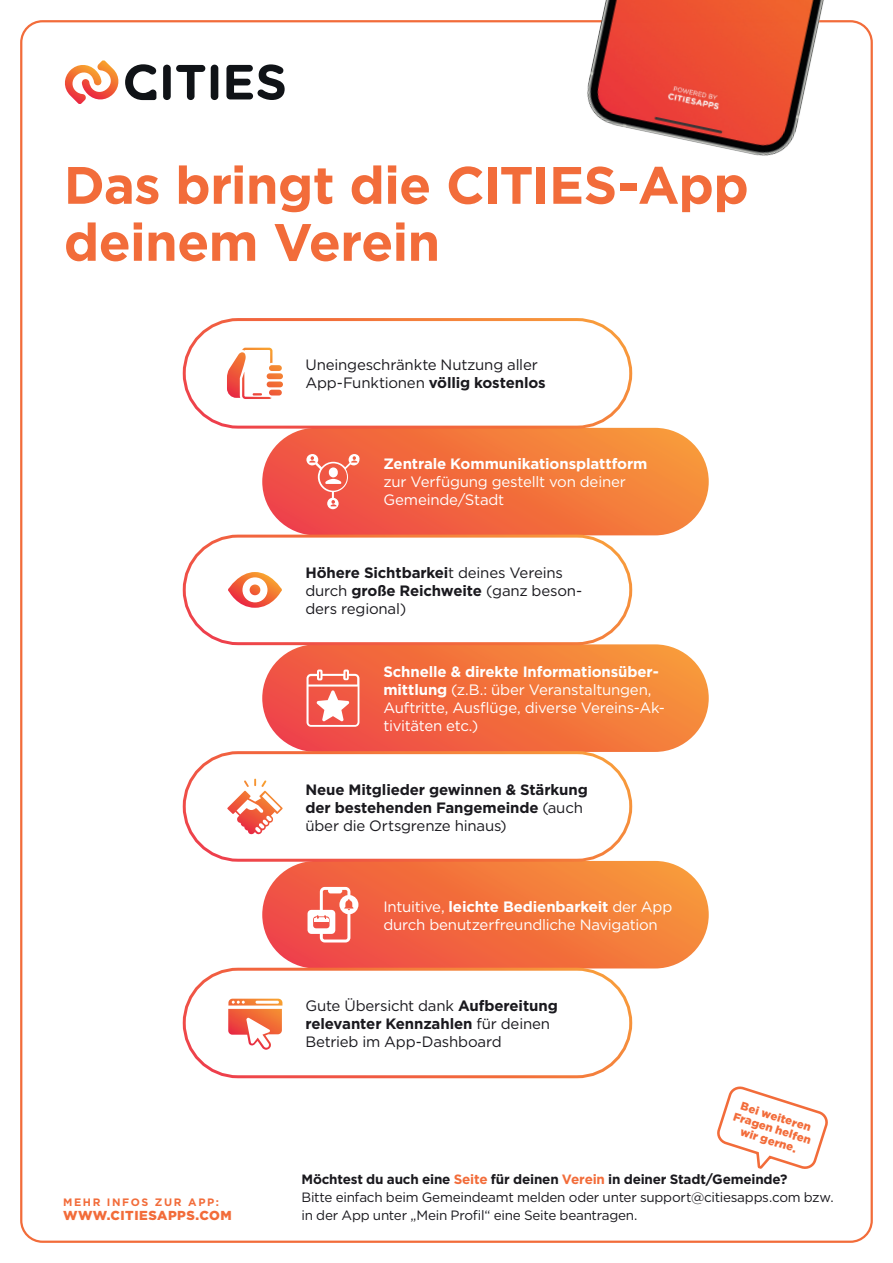
<style>
.page{position:relative;width:893px;height:1263px;background:#fff}
.page>*{position:absolute;margin:0;border:0;box-sizing:border-box;transform-origin:0 0}
.t1{font:700 52.5px/57px "Gotham";letter-spacing:-.015em;color:#f26c3a}
.t2{font:15px/18px "Gotham";letter-spacing:-.015em;color:#fff}
.t3{font:15px/18px "Gotham";letter-spacing:-.015em;color:#1a191e}
.t4{font:700 15px/18px "Gotham";letter-spacing:-.01em;color:#1a191e}
.t5{font:700 15px "Gotham";letter-spacing:-.01em;color:#fff}
.t6{font:13.5px/18px "Gotham";letter-spacing:-.02em;color:#1a191e}
.t7{font:900 13.05px "Gotham";letter-spacing:.04em;color:#f26c3a}
.t8{font:900 11.4px/12.3px "Gotham";color:#f26c3a;text-align:center}
.t9{font:700 10.8px "Gotham";letter-spacing:.15em;color:#f26c3a}
.s1{font-weight:700}
.s2{font-weight:400}
.s3{font-weight:700;color:#f26c3a}
</style>
<div class="page">
<div style="left:163px;top:65px;width:8px;height:35px;background:#101317;border-radius:4px"></div>
<svg style="left:176px;top:65px;width:29px;height:35px"></svg>
<div style="left:211px;top:65px;width:7px;height:35px;background:#101317;border-radius:4px"></div>
<svg style="left:226px;top:64px;width:59px;height:36px"></svg>
<svg style="left:65px;top:60px;width:91px;height:44px"></svg>
<svg style="left:717px;top:1086px;width:111px;height:83px"></svg>
<svg style="left:262px;top:861px;width:447px;height:107px;background:#f2703e"></svg>
<svg style="left:262px;top:644px;width:447px;height:108px;background:#f2703e"></svg>
<svg style="left:306px;top:669px;width:53px;height:58px"></svg>
<svg style="left:262px;top:428px;width:447px;height:107px;background:#f2703e"></svg>
<svg style="left:306px;top:454px;width:54px;height:55px;background:#f27566"></svg>
<img style="left:574px;top:0;width:256px;height:156px">
<div style="left:183px;top:318px;width:449px;height:111px;border:3px solid #fff;border-radius:54px"></div>
<svg style="left:227px;top:348px;width:56px;height:51px"></svg>
<div style="left:183px;top:535px;width:449px;height:110px;border:3px solid #fff;border-radius:54px"></div>
<svg style="left:228px;top:572px;width:54px;height:36px"></svg>
<div style="left:183px;top:751px;width:449px;height:111px;border:3px solid #fff;border-radius:54px"></div>
<svg style="left:227px;top:779px;width:56px;height:55px"></svg>
<svg style="left:308px;top:887px;width:50px;height:55px"></svg>
<div style="left:183px;top:968px;width:449px;height:110px;border:3px solid #fff;border-radius:54px"></div>
<svg style="left:228px;top:999px;width:54px;height:51px"></svg>
<h1 class="t1" style="left:64px;top:156px;width:687px">Das bringt die CITIES-App deinem Verein</h1>
<p class="t3" style="left:305px;top:356px;width:242px">Uneingeschränkte Nutzung aller<br>App-Funktionen <span class="s1">völlig kostenlos</span></p>
<p class="t5" style="left:383px;top:454px;width:265px">Zentrale Kommunikationsplattform</p>
<p class="t2" style="left:383px;top:473px;width:244px">zur Verfügung gestellt von deiner<br>Gemeinde/Stadt</p>
<p class="t3" style="left:305px;top:563px;width:278px"><span class="s1">Höhere Sichtbarkei</span>t deines Vereins durch <span class="s1">große Reichweite</span> (ganz beson&shy;ders regional)</p>
<p class="t2" style="left:383px;top:662px;width:283px"><span class="s1">Schnelle &amp; direkte Informationsüber&shy;mittlung</span> (z.B.: über Veranstaltungen, Auftritte, Ausflüge, diverse Vereins-Ak&shy;tivitäten etc.)</p>
<p class="t4" style="left:305px;top:780px;width:284px">Neue Mitglieder gewinnen &amp; Stärkung der bestehenden Fangemeinde <span class="s2">(auch über die Ortsgrenze hinaus)</span></p>
<p class="t2" style="left:383px;top:897px;width:290px">Intuitive, <span class="s1">leichte Bedienbarkeit</span> der App durch benutzerfreundliche Navigation</p>
<p class="t9" style="left:63px;top:1195px;width:158px">MEHR INFOS ZUR APP:</p>
<p class="t7" style="left:63px;top:1206px;width:170px">WWW.CITIESAPPS.COM</p>
<p class="t3" style="left:305px;top:996px;width:254px">Gute Übersicht dank <span class="s1">Aufbereitung relevanter Kennzahlen</span> für deinen<br>Betrieb im App-Dashboard</p>
<p class="t8" style="left:739px;top:1098px;width:83px;rotate:18deg">Bei weiteren<br>Fragen helfen wir gerne.</p>
<p class="t6" style="left:301px;top:1170px;width:534px"><span class="s1">Möchtest du auch eine</span> <span class="s3">Seite</span> <span class="s1">für deinen</span> <span class="s3">Verein</span> <span class="s1">in deiner Stadt/Gemeinde?<br></span>Bitte einfach beim Gemeindeamt melden oder unter support@citiesapps.com bzw. in der App unter „Mein Profil“ eine Seite beantragen.</p>
</div>
